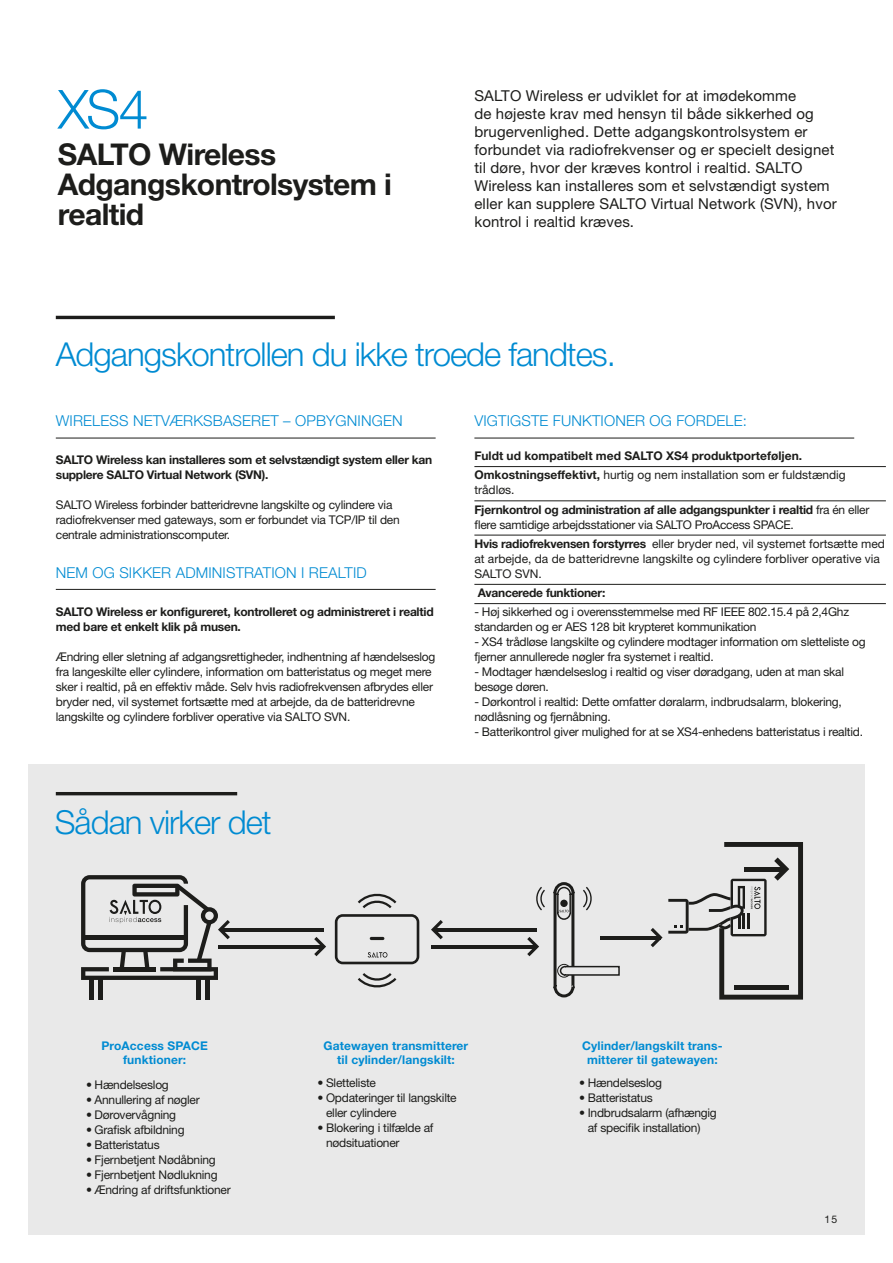
<style>
.page{position:relative;width:893px;height:1263px;background:#fff}
.page>*{position:absolute;margin:0;border:0;box-sizing:border-box;transform-origin:0 0}
.t1{font:300 54px "Helvetica Neue LT Std";color:#008bd2}
.t2{font:300 33px "Helvetica Neue LT Std";letter-spacing:-.03em;color:#008bd2}
.t3{font:700 30px/30px "Helvetica Neue LT Std";letter-spacing:-.02em;color:#1d1d1b}
.t4{font:15px/18px "Helvetica Neue LT Std";letter-spacing:.01em;color:#1d1d1b}
.t5{font:300 15px "Helvetica Neue LT Std";letter-spacing:.01em;color:#008bd2}
.t6{font:12px/15px "Helvetica Neue LT Std";letter-spacing:-.02em;color:#1d1d1b}
.t7{font:700 12px/15px "Helvetica Neue LT Std";letter-spacing:-.02em;color:#1d1d1b}
.t8{font:700 12px/14.4px "Helvetica Neue LT Std";letter-spacing:.01em;color:#008bd2;text-align:center}
.t9{font:700 12px/19.2px "Helvetica Neue LT Std";color:#1d1d1b}
.t10{font:12px/15px "Helvetica Neue LT Std";color:#1d1d1b}
.t11{font:10.5px "Helvetica Neue LT Std";color:#1d1d1b}
.s1{font-weight:400}
.s2{font-weight:700}
</style>
<div class="page">
<hr style="left:474px;top:466px;width:412px;height:1px;background:#1d1d1b">
<hr style="left:474px;top:501px;width:412px;height:1px;background:#1d1d1b">
<hr style="left:474px;top:535px;width:412px;height:1px;background:#1d1d1b">
<hr style="left:474px;top:584px;width:412px;height:1px;background:#1d1d1b">
<hr style="left:474px;top:603px;width:412px;height:1px;background:#1d1d1b">
<div style="left:56px;top:316px;width:279px;height:3px;border:2px solid #1d1d1b"></div>
<hr style="left:56px;top:438px;width:380px;height:1px;background:#1d1d1b">
<hr style="left:474px;top:438px;width:380px;height:1px;background:#1d1d1b">
<hr style="left:56px;top:589px;width:380px;height:1px;background:#1d1d1b">
<div style="left:28px;top:764px;width:837px;height:471px;background:#e9e9e9"></div>
<div style="left:56px;top:792px;width:181px;height:3px;border:2px solid #1d1d1b"></div>
<svg style="left:431px;top:920px;width:12px;height:19px"></svg>
<hr style="left:435px;top:928px;width:102px;height:3px;background:#1d1d1b">
<svg style="left:527px;top:937px;width:12px;height:19px"></svg>
<hr style="left:431px;top:945px;width:106px;height:3px;background:#1d1d1b">
<hr style="left:600px;top:936px;width:60px;height:3px;background:#1d1d1b">
<hr style="left:222px;top:928px;width:102px;height:3px;background:#1d1d1b">
<svg style="left:314px;top:937px;width:12px;height:19px"></svg>
<hr style="left:218px;top:945px;width:106px;height:3px;background:#1d1d1b">
<hr style="left:90px;top:978px;width:4px;height:21px;background:#1d1d1b">
<hr style="left:98px;top:978px;width:4px;height:21px;background:#1d1d1b">
<hr style="left:197px;top:978px;width:4px;height:21px;background:#1d1d1b">
<hr style="left:205px;top:978px;width:4px;height:21px;background:#1d1d1b">
<svg style="left:81px;top:875px;width:149px;height:105px"></svg>
<svg style="left:358px;top:893px;width:38px;height:15px"></svg>
<svg style="left:358px;top:973px;width:38px;height:15px"></svg>
<svg style="left:651px;top:842px;width:152px;height:157px"></svg>
<svg style="left:335px;top:914px;width:84px;height:50px"></svg>
<hr style="left:370px;top:937px;width:14px;height:3px;background:#1d1d1b;border-radius:2px">
<svg style="left:536px;top:887px;width:9px;height:23px"></svg>
<svg style="left:553px;top:882px;width:67px;height:116px"></svg>
<h1 class="t1" style="left:58px;top:76px;width:92px">XS4</h1>
<h3 class="t3" style="left:58px;top:139px;width:335px">SALTO Wireless<br>Adgangskontrolsystem i realtid</h3>
<p class="t4" style="left:474px;top:86px;width:364px">SALTO Wireless er udviklet for at imødekomme<br>de højeste krav med hensyn til både sikkerhed og brugervenlighed. Dette adgangskontrolsystem er forbundet via radiofrekvenser og er specielt designet til døre, hvor der kræves kontrol i realtid. SALTO Wireless kan installeres som et selvstændigt system eller kan supplere SALTO Virtual Network (SVN), hvor kontrol i realtid kræves.</p>
<h2 class="t2" style="left:56px;top:334px;width:562px">Adgangskontrollen du ikke troede fandtes.</h2>
<p class="t5" style="left:56px;top:412px;width:348px">WIRELESS NETVÆRKSBASERET – OPBYGNINGEN</p>
<p class="t5" style="left:474px;top:412px;width:274px">VIGTIGSTE FUNKTIONER OG FORDELE:</p>
<p class="t7" style="left:56px;top:452px;width:378px">SALTO Wireless kan installeres som et selvstændigt system eller kan supplere SALTO Virtual Network (SVN).</p>
<p class="t6" style="left:56px;top:497px;width:346px">SALTO Wireless forbinder batteridrevne langskilte og cylindere via radiofrekvenser med gateways, som er forbundet via TCP/IP til den centrale administrationscomputer.</p>
<p class="t5" style="left:56px;top:563px;width:313px">NEM OG SIKKER ADMINISTRATION I REALTID</p>
<p class="t7" style="left:56px;top:604px;width:379px">SALTO Wireless er konfigureret, kontrolleret og administreret i realtid med bare et enkelt klik på musen.</p>
<p class="t6" style="left:56px;top:649px;width:381px">Ændring eller sletning af adgangsrettigheder, indhentning af hændelseslog fra langeskilte eller cylindere, information om batteristatus og meget mere sker i realtid, på en effektiv måde. Selv hvis radiofrekvensen afbrydes eller bryder ned, vil systemet fortsætte med at arbejde, da de batteridrevne langskilte og cylindere forbliver operative via SALTO SVN.</p>
<h2 class="t2" style="left:55px;top:802px;width:218px">Sådan virker det</h2>
<p class="t9" style="left:474px;top:446px;width:373px">Fuldt ud kompatibelt med SALTO XS4 produktporteføljen.<br>Omkostningseffektivt, <span class="s1">hurtig og nem installation som er fuldstændig</span></p>
<p class="t7" style="left:474px;top:480px;width:397px;line-height:19.2px"><span class="s1">trådløs.<br></span>Fjernkontrol og administration af alle adgangspunkter i realtid <span class="s1">fra én eller</span></p>
<p class="t6" style="left:474px;top:514px;width:412px;line-height:19.2px">flere samtidige arbejdsstationer via SALTO ProAccess SPACE.<br><span class="s2">Hvis radiofrekvensen forstyrres</span> eller bryder ned, vil systemet fortsætte med</p>
<p class="t10" style="left:474px;top:551px;width:407px">at arbejde, da de batteridrevne langskilte og cylindere forbliver operative via<br>SALTO SVN.</p>
<p class="t7" style="left:478px;top:585px;width:129px">Avancerede funktioner:</p>
<p class="t6" style="left:474px;top:604px;width:376px">- Høj sikkerhed og i overensstemmelse med RF IEEE 802.15.4 på 2,4Ghz standarden og er AES 128 bit krypteret kommunikation</p>
<p class="t6" style="left:474px;top:634px;width:393px">- XS4 trådløse langskilte og cylindere modtager information om sletteliste og fjerner annullerede nøgler fra systemet i realtid.</p>
<p class="t6" style="left:474px;top:664px;width:371px">- Modtager hændelseslog i realtid og viser døradgang, uden at man skal besøge døren.</p>
<p class="t6" style="left:474px;top:694px;width:369px">- Dørkontrol i realtid: Dette omfatter døralarm, indbrudsalarm, blokering, nødlåsning og fjernåbning.</p>
<p class="t6" style="left:474px;top:724px;width:390px">- Batterikontrol giver mulighed for at se XS4-enhedens batteristatus i realtid.</p>
<p class="t8" style="left:101px;top:1038px;width:108px">ProAccess SPACE funktioner:</p>
<p class="t8" style="left:324px;top:1038px;width:146px">Gatewayen transmitterer til cylinder/langskilt:</p>
<p class="t8" style="left:582px;top:1038px;width:142px">Cylinder/langskilt trans&shy;mitterer til gatewayen:</p>
<p class="t6" style="left:86px;top:1077px;width:84px">• Hændelseslog</p>
<p class="t6" style="left:86px;top:1092px;width:115px">• Annullering af nøgler</p>
<p class="t6" style="left:86px;top:1107px;width:92px">• Dørovervågning</p>
<p class="t6" style="left:86px;top:1122px;width:100px">• Grafisk afbildning</p>
<p class="t6" style="left:86px;top:1137px;width:75px">• Batteristatus</p>
<p class="t6" style="left:86px;top:1152px;width:131px">• Fjernbetjent Nødåbning</p>
<p class="t6" style="left:86px;top:1167px;width:133px">• Fjernbetjent Nødlukning</p>
<p class="t6" style="left:86px;top:1182px;width:146px">• Ændring af driftsfunktioner</p>
<p class="t6" style="left:318px;top:1075px;width:60px">• Sletteliste</p>
<p class="t6" style="left:326px;top:1090px;width:132px;text-indent:-9px">• Opdateringer til langskilte eller cylindere</p>
<p class="t6" style="left:326px;top:1120px;width:109px;text-indent:-9px">• Blokering i tilfælde af nødsituationer</p>
<p class="t6" style="left:579px;top:1075px;width:84px">• Hændelseslog</p>
<p class="t6" style="left:579px;top:1090px;width:75px">• Batteristatus</p>
<p class="t6" style="left:588px;top:1105px;width:130px;text-indent:-9px">• Indbrudsalarm (afhængig af specifik installation)</p>
<p class="t11" style="left:824px;top:1213px;width:14px">15</p>
</div>
